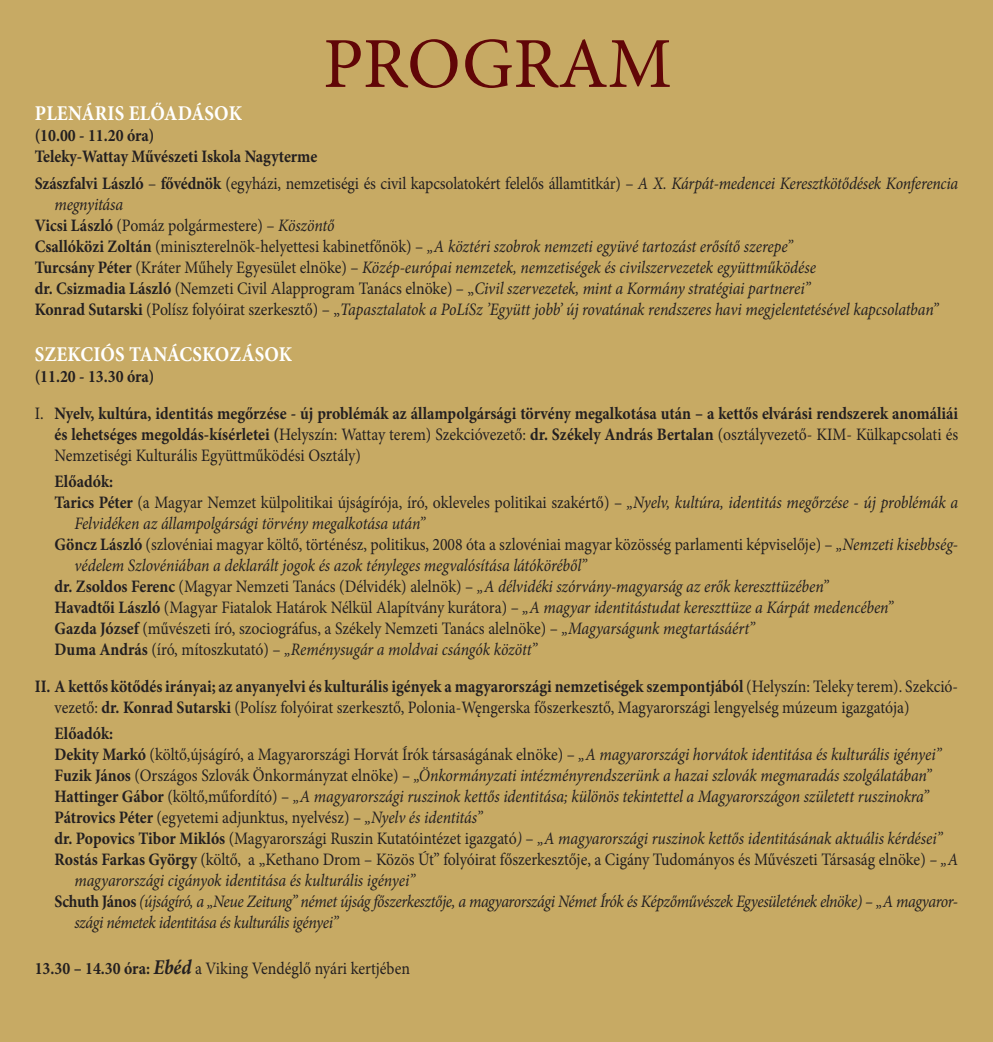
<style>
.page{position:relative;width:993px;height:1042px;background:#fff}
.page>*{position:absolute;margin:0;border:0;box-sizing:border-box;transform-origin:0 0}
.t1{font:71.75px "Minion Pro";color:#610607}
.t2{font:700 21px "Minion Pro";letter-spacing:.01em;color:#fff;scale:.9 1}
.t3{font:italic 17.5px "Minion Pro";letter-spacing:-.01em;color:#231f20;scale:.9 1}
.t4{font:17.5px/21px "Minion Pro";color:#231f20;scale:.9 1}
.t5{font:700 17.5px/21px "Minion Pro";color:#231f20;scale:.9 1}
.t6{font:italic 17.5px "Minion Pro";letter-spacing:-.03em;color:#231f20;scale:.9 1}
.s1{font-weight:700}
.s2{font-style:italic}
.s3{font-weight:700;font-style:normal}
.s4{font-style:normal}
.s5{font-weight:400}
.s6{font-weight:700;font-style:italic;font-size:21px}
</style>
<div class="page">
<div style="left:0;top:0;width:992px;height:1042px;background:#c7aa64"></div>
<h1 class="t1" style="left:323px;top:36px;width:350px">PROGRAM</h1>
<p class="t2" style="left:35px;top:105px;width:232px">PLENÁRIS ELŐADÁSOK</p>
<p class="t5" style="left:35px;top:127px;width:315px">(10.00 - 11.20 óra)<br>Teleky-Wattay Művészeti Iskola Nagyterme</p>
<p class="t4" style="left:35px;top:174px;width:1027px"><span class="s1">Szászfalvi László</span> – <span class="s1">fővédnök</span> (egyházi, nemzetiségi és civil kapcsolatokért felelős államtitkár) – <span class="s2">A X. Kárpát-medencei Keresztkötődések Konferencia</span></p>
<p class="t3" style="left:55px;top:197px;width:78px">megnyitása</p>
<p class="t4" style="left:35px;top:216px;width:334px"><span class="s1">Vicsi László</span> (Pomáz polgármestere) – <span class="s2">Köszöntő</span></p>
<p class="t3" style="left:35px;top:239px;width:843px"><span class="s3">Csallóközi Zoltán</span> <span class="s4">(miniszterelnök-helyettesi kabinetfőnök) –</span> „A köztéri szobrok nemzeti együvé tartozást erősítő szerepe”</p>
<p class="t3" style="left:35px;top:260px;width:869px"><span class="s3">Turcsány Péter</span> <span class="s4">(Kráter Műhely Egyesület elnöke) –</span> Közép-európai nemzetek, nemzetiségek és civilszervezetek együttműködése</p>
<p class="t3" style="left:35px;top:281px;width:863px"><span class="s3">dr. Csizmadia László</span> <span class="s4">(Nemzeti Civil Alapprogram Tanács elnöke) – „</span>Civil szervezetek, mint a Kormány stratégiai partnerei”</p>
<p class="t3" style="left:35px;top:302px;width:1005px"><span class="s3">Konrad Sutarski</span> <span class="s4">(Polísz folyóirat szerkesztő) – „</span>Tapasztalatok a PoLíSz ’Együtt jobb’ új rovatának rendszeres havi megjelentetésével kapcsolatban”</p>
<p class="t2" style="left:35px;top:346px;width:287px">SZEKCIÓS TANÁCSKOZÁSOK</p>
<p class="t5" style="left:35px;top:359px;width:1027px;line-height:36.8px">(11.20 - 13.30 óra)<br><span class="s5">I.</span> Nyelv, kultúra, identitás megőrzése - új problémák az állampolgársági törvény megalkotása után – a kettős elvárási rendszerek anomáliái</p>
<p class="t4" style="left:55px;top:425px;width:1005px"><span class="s1">és lehetséges megoldás-kísérletei (</span>Helyszín: Wattay terem) Szekcióvezető: <span class="s1">dr. Székely András Bertalan</span> (osztályvezető- KIM- Külkapcsolati és<br>Nemzetiségi Kulturális Együttműködési Osztály)</p>
<p class="t5" style="left:55px;top:472px;width:67px">Előadók:</p>
<p class="t4" style="left:55px;top:493px;width:1005px"><span class="s1">Tarics Péter</span> (a Magyar Nemzet külpolitikai újságírója, író, okleveles politikai szakértő) – <span class="s2">„Nyelv, kultúra, identitás megőrzése - új problémák a</span></p>
<p class="t3" style="left:74px;top:516px;width:391px">Felvidéken az állampolgársági törvény megalkotása után”</p>
<p class="t4" style="left:55px;top:535px;width:1005px"><span class="s1">Göncz László</span> (szlovéniai magyar költő, történész, politikus, 2008 óta a szlovéniai magyar közösség parlamenti képviselője) – <span class="s2">„Nemzeti kisebbség-</span></p>
<p class="t3" style="left:74px;top:558px;width:570px">védelem Szlovéniában a deklarált jogok és azok tényleges megvalósítása látóköréből”</p>
<p class="t3" style="left:55px;top:579px;width:861px"><span class="s3">dr. Zsoldos Ferenc</span> <span class="s4">(Magyar Nemzeti Tanács (Délvidék) alelnök) –</span> „A délvidéki szórvány-magyarság az erők kereszttüzében”</p>
<p class="t3" style="left:55px;top:600px;width:933px"><span class="s3">Havadtői László</span> <span class="s4">(Magyar Fiatalok Határok Nélkül Alapítvány kurátora) –</span> „A magyar identitástudat kereszttüze a Kárpát medencében”</p>
<p class="t4" style="left:55px;top:619px;width:779px"><span class="s1">Gazda József</span> (művészeti író, szociográfus, a Székely Nemzeti Tanács alelnöke) – <span class="s2">„Magyarságunk megtartásáért”</span></p>
<p class="t3" style="left:55px;top:642px;width:537px"><span class="s3">Duma András</span> <span class="s4">(író, mítoszkutató) –</span> „Reménysugár a moldvai csángók között”</p>
<p class="t4" style="left:55px;top:677px;width:1005px;text-indent:-20px"><span class="s1">II. A kettős kötődés irányai; az anyanyelvi és kulturális igények a magyarországi nemzetiségek szempontjából</span> (Helyszín: Teleky terem). Szekció&shy;vezető: <span class="s1">dr. Konrad Sutarski</span> (Polísz folyóirat szerkesztő, Polonia-Węngerska főszerkesztő, Magyarországi lengyelség múzeum igazgatója)</p>
<p class="t5" style="left:55px;top:724px;width:67px">Előadók:</p>
<p class="t4" style="left:55px;top:745px;width:986px"><span class="s1">Dekity Markó</span> (költő,újságíró, a Magyarországi Horvát Írók társaságának elnöke) – <span class="s2">„A magyarországi horvátok identitása és kulturális igényei”</span></p>
<p class="t3" style="left:55px;top:768px;width:975px"><span class="s3">Fuzik János</span> <span class="s4">(Országos Szlovák Önkormányzat elnöke) –</span> „Önkormányzati intézményrendszerünk a hazai szlovák megmaradás szolgálatában”</p>
<p class="t3" style="left:55px;top:789px;width:972px"><span class="s3">Hattinger Gábor</span> <span class="s4">(költő,műfordító) –</span> „A magyarországi ruszinok kettős identitása; különös tekintettel a Magyarországon született ruszinokra”</p>
<p class="t4" style="left:55px;top:808px;width:476px"><span class="s1">Pátrovics Péter</span> (egyetemi adjunktus, nyelvész) – <span class="s2">„Nyelv és identitás”</span></p>
<p class="t3" style="left:55px;top:831px;width:987px"><span class="s3">dr. Popovics Tibor Miklós</span> <span class="s4">(Magyarországi Ruszin Kutatóintézet igazgató</span>) <span class="s4">–</span> „A magyarországi ruszinok kettős identitásának aktuális kérdései”</p>
<p class="t4" style="left:55px;top:850px;width:1005px"><span class="s1">Rostás Farkas György</span> (költő, a „Kethano Drom – Közös Út” folyóirat főszerkesztője, a Cigány Tudományos és Művészeti Társaság elnöke) <span class="s2">– „A</span></p>
<p class="t3" style="left:74px;top:873px;width:380px">magyarországi cigányok identitása és kulturális igényei”</p>
<p class="t6" style="left:55px;top:894px;width:1005px"><span class="s3">Schuth János</span> (újságíró, a „Neue Zeitung” német újság főszerkesztője, a magyarországi Német Írók és Képzőművészek Egyesületének elnöke) – „A magyaror-</p>
<p class="t6" style="left:74px;top:915px;width:295px">szági németek identitása és kulturális igényei”</p>
<p class="t4" style="left:35px;top:959px;width:418px"><span class="s1">13.30 – 14.30 óra:</span> <span class="s6">Ebéd</span> a Viking Vendéglő nyári kertjében</p>
</div>
